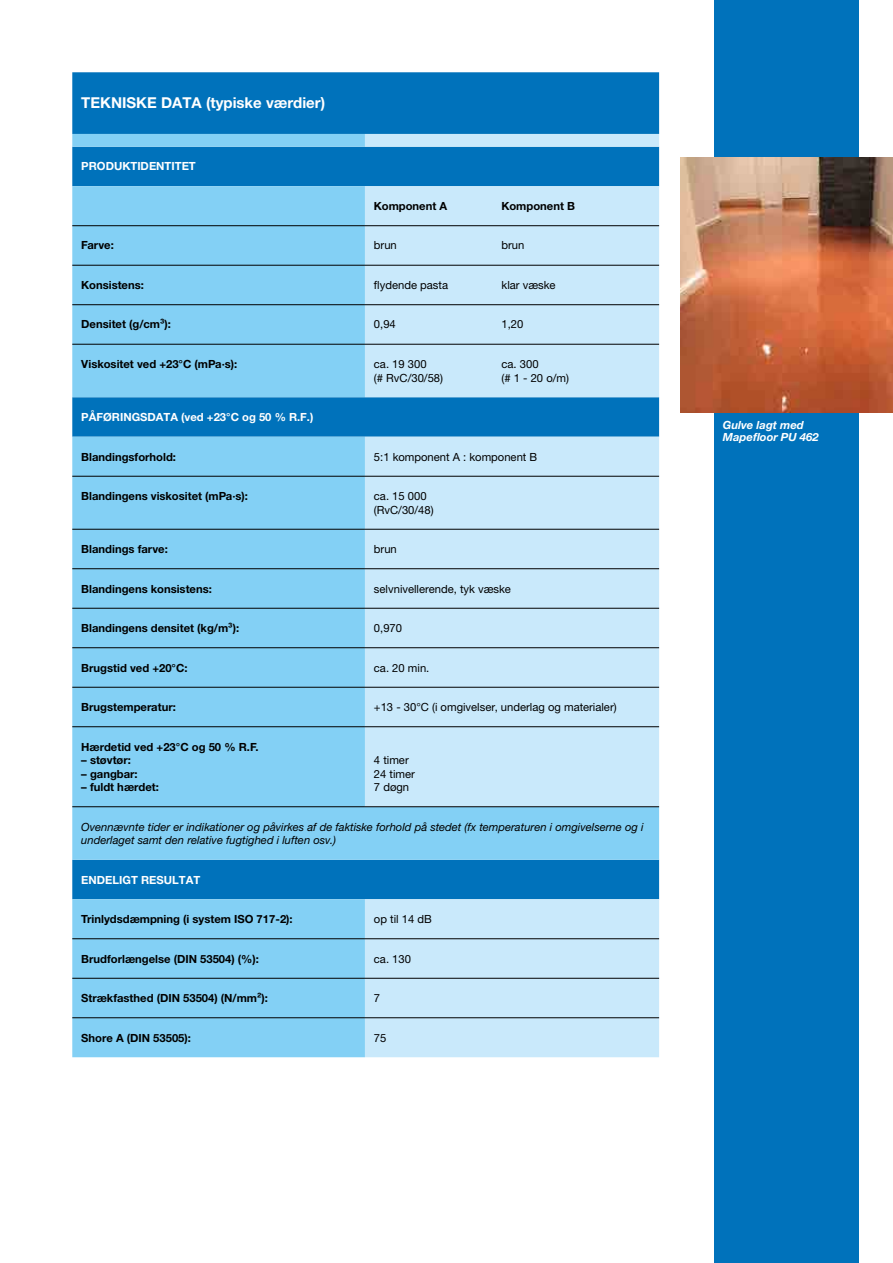
<style>
.page{position:relative;width:893px;height:1263px;background:#fff}
.page>*{position:absolute;margin:0;border:0;box-sizing:border-box;transform-origin:0 0}
.t1{font:700 15px "Helvetica Neue LTW1 G";color:#fff}
.t2{font:700 11.25px "Helvetica Neue LTW1 G";color:#000}
.t3{font:11.25px/13.5px "Helvetica Neue LTW1 G";color:#000}
.t4{font:italic 11.25px/13.5px "Helvetica Neue LTW1 G";color:#000}
.t5{font:700 11.25px "Helvetica Neue LTW1 G";color:#fff}
.t6{font:italic 700 11.25px/12px "Helvetica Neue LTW1 G";color:#fff}
</style>
<div class="page">
<div style="left:714px;top:0;width:145px;height:1263px;background:#0072bb"></div>
<img style="left:680px;top:157px;width:213px;height:255px">
<div style="left:72px;top:72px;width:587px;height:62px;background:#0072bb"></div>
<svg style="left:72px;top:134px;width:293px;height:923px;background:#71c3ec"></svg>
<svg style="left:365px;top:134px;width:294px;height:923px;background:#aad7f1"></svg>
<hr style="left:72px;top:225px;width:293px;height:1px;background:#000">
<hr style="left:365px;top:225px;width:294px;height:1px;background:#000">
<hr style="left:72px;top:265px;width:293px;height:1px;background:#000">
<hr style="left:365px;top:265px;width:294px;height:1px;background:#000">
<hr style="left:72px;top:304px;width:293px;height:1px;background:#000">
<hr style="left:365px;top:304px;width:294px;height:1px;background:#000">
<hr style="left:72px;top:344px;width:293px;height:1px;background:#000">
<hr style="left:365px;top:344px;width:294px;height:1px;background:#000">
<hr style="left:72px;top:476px;width:293px;height:1px;background:#000">
<hr style="left:365px;top:476px;width:294px;height:1px;background:#000">
<hr style="left:72px;top:529px;width:293px;height:1px;background:#000">
<hr style="left:365px;top:529px;width:294px;height:1px;background:#000">
<hr style="left:72px;top:568px;width:293px;height:1px;background:#000">
<hr style="left:365px;top:568px;width:294px;height:1px;background:#000">
<hr style="left:72px;top:608px;width:293px;height:1px;background:#000">
<hr style="left:365px;top:608px;width:294px;height:1px;background:#000">
<hr style="left:72px;top:647px;width:293px;height:1px;background:#000">
<hr style="left:365px;top:647px;width:294px;height:1px;background:#000">
<hr style="left:72px;top:687px;width:293px;height:1px;background:#000">
<hr style="left:365px;top:687px;width:294px;height:1px;background:#000">
<hr style="left:72px;top:726px;width:293px;height:1px;background:#000">
<hr style="left:365px;top:726px;width:294px;height:1px;background:#000">
<hr style="left:72px;top:938px;width:293px;height:1px;background:#000">
<hr style="left:365px;top:938px;width:294px;height:1px;background:#000">
<hr style="left:72px;top:978px;width:293px;height:1px;background:#000">
<hr style="left:365px;top:978px;width:294px;height:1px;background:#000">
<hr style="left:72px;top:1017px;width:293px;height:1px;background:#000">
<hr style="left:365px;top:1017px;width:294px;height:1px;background:#000">
<hr style="left:72px;top:806px;width:293px;height:1px;background:#000">
<hr style="left:365px;top:806px;width:294px;height:1px;background:#000">
<h1 class="t1" style="left:81px;top:94px;width:245px">TEKNISKE DATA (typiske værdier)</h1>
<p class="t5" style="left:81px;top:160px;width:116px">PRODUKTIDENTITET</p>
<p class="t2" style="left:374px;top:199px;width:75px">Komponent A</p>
<p class="t2" style="left:501px;top:199px;width:75px">Komponent B</p>
<p class="t2" style="left:81px;top:239px;width:34px">Farve:</p>
<p class="t3" style="left:374px;top:239px;width:24px">brun</p>
<p class="t3" style="left:501px;top:239px;width:24px">brun</p>
<p class="t2" style="left:81px;top:278px;width:64px">Konsistens:</p>
<p class="t3" style="left:374px;top:278px;width:76px">flydende pasta</p>
<p class="t3" style="left:501px;top:278px;width:56px">klar væske</p>
<p class="t2" style="left:81px;top:318px;width:91px">Densitet (g/cm³):</p>
<p class="t3" style="left:374px;top:318px;width:23px">0,94</p>
<p class="t3" style="left:501px;top:318px;width:23px">1,20</p>
<p class="t2" style="left:81px;top:357px;width:158px">Viskositet ved +23°C (mPa·s):</p>
<p class="t3" style="left:374px;top:357px;width:54px">ca. 19 300</p>
<p class="t3" style="left:501px;top:357px;width:39px">ca. 300</p>
<p class="t3" style="left:374px;top:371px;width:71px">(# RvC/30/58)</p>
<p class="t3" style="left:501px;top:371px;width:69px">(# 1 - 20 o/m)</p>
<p class="t5" style="left:81px;top:410px;width:234px">PÅFØRINGSDATA (ved +23°C og 50 % R.F.)</p>
<p class="t2" style="left:81px;top:450px;width:96px">Blandingsforhold:</p>
<p class="t3" style="left:374px;top:450px;width:165px">5:1 komponent A : komponent B</p>
<p class="t2" style="left:81px;top:489px;width:168px">Blandingens viskositet (mPa·s):</p>
<p class="t3" style="left:374px;top:489px;width:61px">ca. 15 000 (RvC/30/48)</p>
<p class="t2" style="left:81px;top:542px;width:88px">Blandings farve:</p>
<p class="t3" style="left:374px;top:542px;width:24px">brun</p>
<p class="t2" style="left:81px;top:581px;width:132px">Blandingens konsistens:</p>
<p class="t3" style="left:374px;top:582px;width:139px">selvnivellerende, tyk væske</p>
<p class="t2" style="left:81px;top:621px;width:159px">Blandingens densitet (kg/m³):</p>
<p class="t3" style="left:374px;top:621px;width:30px">0,970</p>
<p class="t2" style="left:81px;top:660px;width:108px">Brugstid ved +20°C:</p>
<p class="t3" style="left:374px;top:661px;width:57px">ca. 20 min.</p>
<p class="t2" style="left:81px;top:700px;width:96px">Brugstemperatur:</p>
<p class="t3" style="left:374px;top:700px;width:244px">+13 - 30°C (i omgivelser, underlag og materialer)</p>
<p class="t2" style="left:81px;top:739px;width:179px">Hærdetid ved +23°C og 50 % R.F.</p>
<p class="t2" style="left:81px;top:753px;width:51px">– støvtør:</p>
<p class="t2" style="left:81px;top:766px;width:58px">– gangbar:</p>
<p class="t2" style="left:81px;top:780px;width:79px">– fuldt hærdet:</p>
<p class="t3" style="left:374px;top:753px;width:43px">4 timer<br>24 timer<br>7 døgn</p>
<p class="t4" style="left:81px;top:820px;width:564px">Ovennævnte tider er indikationer og påvirkes af de faktiske forhold på stedet (fx temperaturen i omgivelserne og i underlaget samt den relative fugtighed i luften osv.)</p>
<p class="t5" style="left:81px;top:872px;width:120px">ENDELIGT RESULTAT</p>
<p class="t2" style="left:81px;top:912px;width:213px">Trinlydsdæmpning (i system ISO 717-2):</p>
<p class="t3" style="left:374px;top:912px;width:59px">op til 14 dB</p>
<p class="t2" style="left:81px;top:951px;width:179px">Brudforlængelse (DIN 53504) (%):</p>
<p class="t3" style="left:374px;top:952px;width:39px">ca. 130</p>
<p class="t2" style="left:81px;top:991px;width:188px">Strækfasthed (DIN 53504) (N/mm²):</p>
<p class="t3" style="left:374px;top:991px;width:8px">7</p>
<p class="t2" style="left:81px;top:1030px;width:111px">Shore A (DIN 53505):</p>
<p class="t3" style="left:374px;top:1031px;width:14px">75</p>
<p class="t6" style="left:723px;top:419px;width:97px">Gulve lagt med<br>Mapefloor PU 462</p>
</div>
